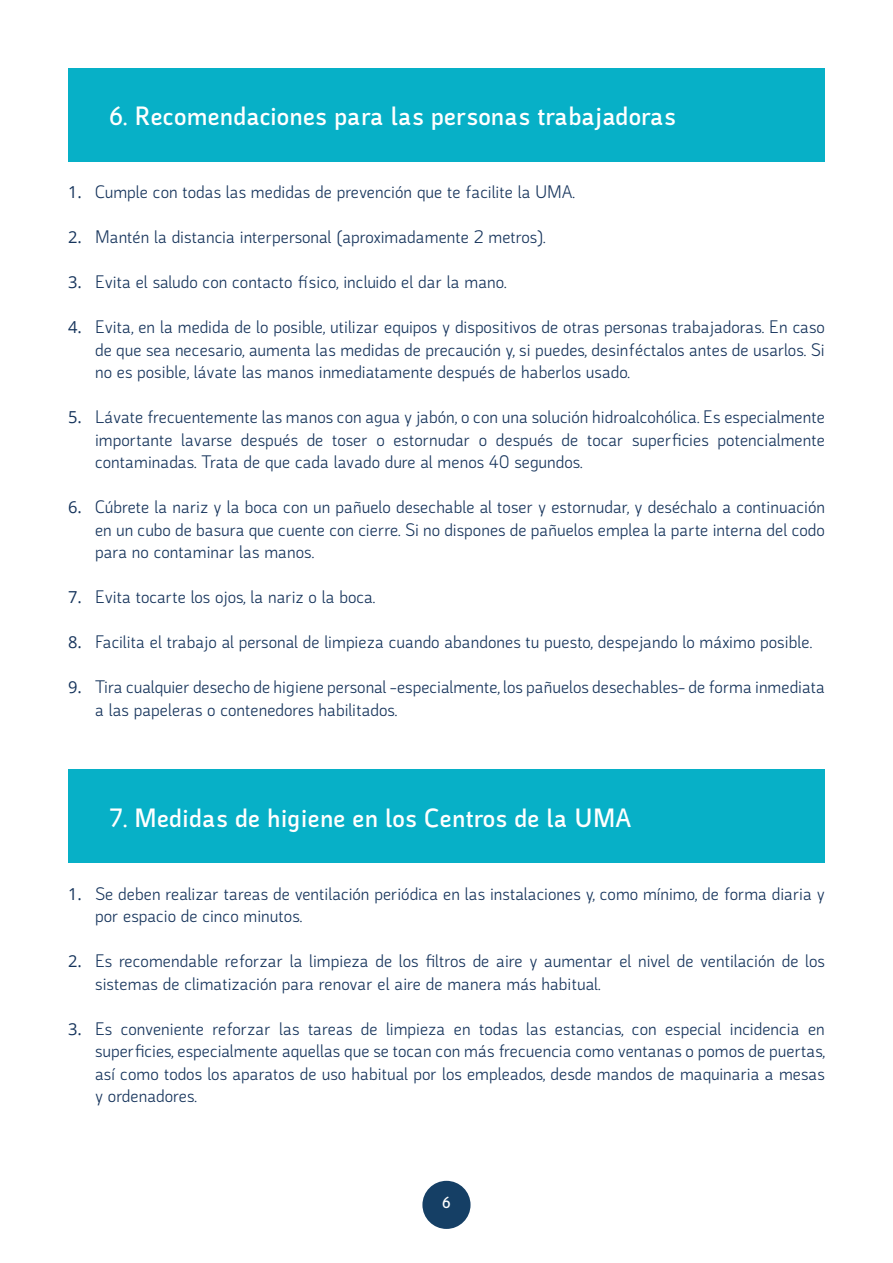
<style>
.page{position:relative;width:893px;height:1263px;background:#fff}
.page>*{position:absolute;margin:0;border:0;box-sizing:border-box;transform-origin:0 0}
.t1{font:27px "Malacitana Sans Bold";color:#fff}
.NUMEROS{font:18.75px/22.5px "Malacitana Sans Regular";color:#15335b;text-align:justify}
.t2{font:16.5px "Malacitana Sans Bold";color:#fff}
.s1{font-family:"Open Sans";font-size:16.5px}
</style>
<div class="page">
<div style="left:422px;top:1181px;width:49px;height:48px;background:#153f65;border-radius:50%"></div>
<div style="left:68px;top:68px;width:757px;height:94px;background:#07b0c7"></div>
<div style="left:68px;top:770px;width:757px;height:93px;background:#07b0c7"></div>
<p class="t1" style="left:109px;top:97px;width:568px">6. Recomendaciones para las personas trabajadoras</p>
<p class="NUMEROS" style="left:68px;top:179px;width:508px"><span class="s1">1.</span> Cumple con todas las medidas de prevención que te facilite la UMA.</p>
<p class="NUMEROS" style="left:68px;top:224px;width:479px"><span class="s1">2.</span> Mantén la distancia interpersonal (aproximadamente 2 metros).</p>
<p class="NUMEROS" style="left:68px;top:269px;width:440px"><span class="s1">3.</span> Evita el saludo con contacto físico, incluido el dar la mano.</p>
<p class="NUMEROS" style="left:95px;top:314px;width:731px;text-indent:-27px"><span class="s1">4.</span> Evita, en la medida de lo posible, utilizar equipos y dispositivos de otras personas trabajadoras. En caso de que sea necesario, aumenta las medidas de precaución y, si puedes, desinféctalos antes de usarlos. Si no es posible, lávate las manos inmediatamente después de haberlos usado.</p>
<p class="NUMEROS" style="left:95px;top:404px;width:731px;text-indent:-27px"><span class="s1">5.</span> Lávate frecuentemente las manos con agua y jabón, o con una solución hidroalcohólica. Es especialmente importante lavarse después de toser o estornudar o después de tocar superficies potencialmente contaminadas. Trata de que cada lavado dure al menos 40 segundos.</p>
<p class="NUMEROS" style="left:95px;top:494px;width:731px;text-indent:-27px"><span class="s1">6.</span> Cúbrete la nariz y la boca con un pañuelo desechable al toser y estornudar, y deséchalo a continuación en un cubo de basura que cuente con cierre. Si no dispones de pañuelos emplea la parte interna del codo para no contaminar las manos.</p>
<p class="NUMEROS" style="left:68px;top:584px;width:309px"><span class="s1">7.</span> Evita tocarte los ojos, la nariz o la boca.</p>
<p class="NUMEROS" style="left:68px;top:629px;width:746px"><span class="s1">8.</span> Facilita el trabajo al personal de limpieza cuando abandones tu puesto, despejando lo máximo posible.</p>
<p class="NUMEROS" style="left:95px;top:674px;width:731px;text-indent:-27px"><span class="s1">9.</span> Tira cualquier desecho de higiene personal -especialmente, los pañuelos desechables- de forma inmediata a las papeleras o contenedores habilitados.</p>
<p class="t1" style="left:109px;top:798px;width:524px">7. Medidas de higiene en los Centros de la UMA</p>
<p class="NUMEROS" style="left:95px;top:881px;width:731px;text-indent:-27px"><span class="s1">1.</span> Se deben realizar tareas de ventilación periódica en las instalaciones y, como mínimo, de forma diaria y por espacio de cinco minutos.</p>
<p class="NUMEROS" style="left:95px;top:948px;width:731px;text-indent:-27px"><span class="s1">2.</span> Es recomendable reforzar la limpieza de los filtros de aire y aumentar el nivel de ventilación de los sistemas de climatización para renovar el aire de manera más habitual.</p>
<p class="NUMEROS" style="left:95px;top:1016px;width:731px;text-indent:-27px"><span class="s1">3.</span> Es conveniente reforzar las tareas de limpieza en todas las estancias, con especial incidencia en superficies, especialmente aquellas que se tocan con más frecuencia como ventanas o pomos de puertas, así como todos los aparatos de uso habitual por los empleados, desde mandos de maquinaria a mesas y ordenadores.</p>
<p class="t2" style="left:442px;top:1191px;width:10px">6</p>
</div>
